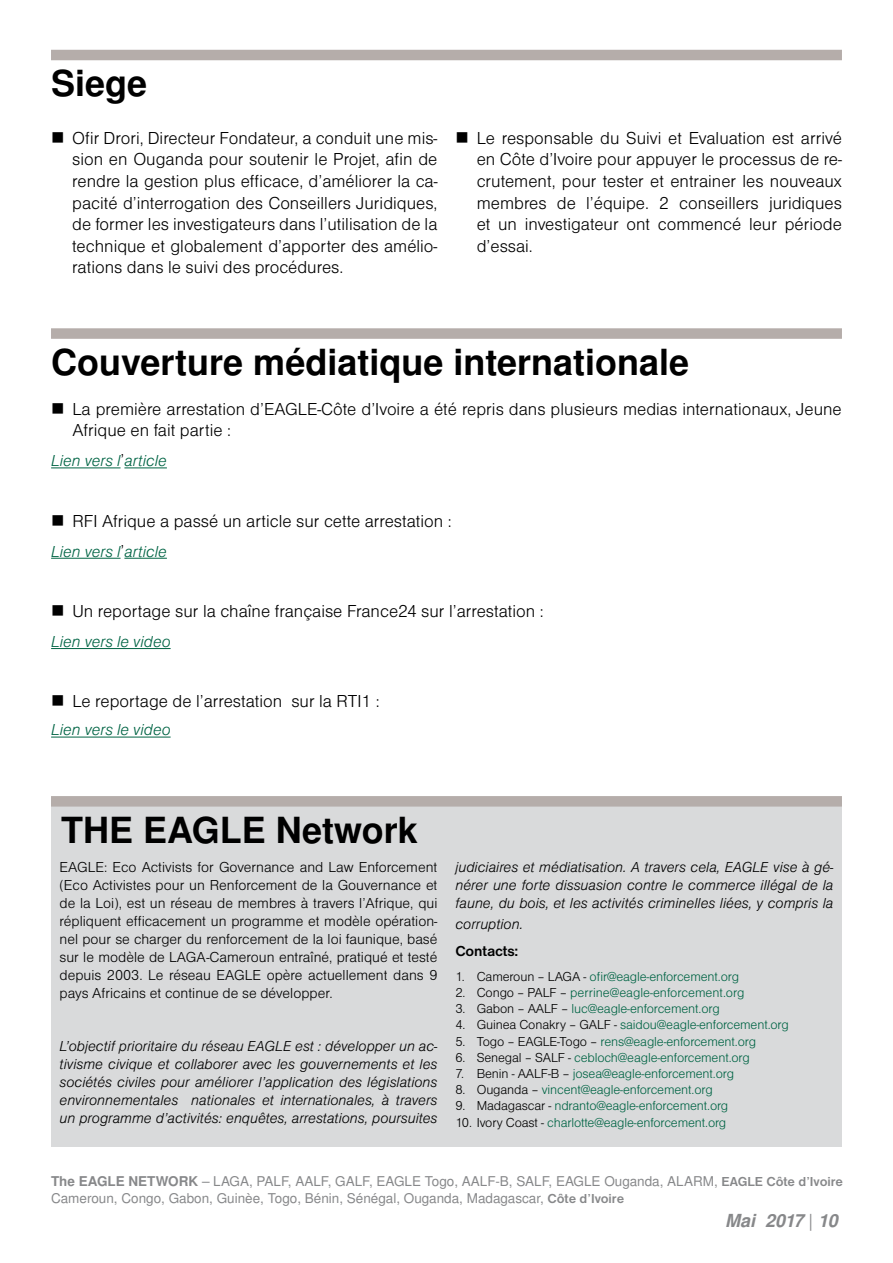
<style>
.page{position:relative;width:893px;height:1263px;background:#fff}
.page>*{position:absolute;margin:0;border:0;box-sizing:border-box;transform-origin:0 0}
.t1{font:700 36px "Nimbus Sans LOT";color:#000}
.t2{font:18px/21.6px "Nimbus Sans DOT Ligh";color:#000;text-align:justify}
.t3{font:italic 700 18px "Nimbus Sans LOT";letter-spacing:-.015em;color:#87888a}
.t4{font:16.5px "Nimbus Sans DOT Ligh Ital";color:#006444}
.t5{font:15px/18px "Nimbus Sans DOT Ligh Ital";color:#000;text-align:justify}
.t6{font:15px/18px "Nimbus Sans DOT Ligh";color:#000;text-align:justify}
.t7{font:700 15px "Nimbus Sans DOT";letter-spacing:-.01em;color:#000}
.t8{font:13.5px "Nimbus Sans DOT Ligh";letter-spacing:-.01em;color:#006444}
.t9{font:13.5px/16.2px "Nimbus Sans LOT";color:#87888a}
.s1{font-family:"Nimbus Sans DOT Ligh";font-size:18px;color:#000}
.s2{color:#000}
.s3{font-weight:700}
.s4{font-family:"Nimbus Sans DOT";font-weight:700}
.s5{font-weight:400;font-style:normal}
</style>
<div class="page">
<div style="left:51px;top:800px;width:791px;height:347px;background:#d9dadb"></div>
<div style="left:51px;top:796px;width:791px;height:10px;background:#b5adaa"></div>
<div style="left:51px;top:50px;width:791px;height:10px;background:#b5adaa"></div>
<div style="left:51px;top:328px;width:791px;height:11px;background:#b5adaa"></div>
<hr style="left:51px;top:467px;width:70px;height:1px;background:#006444">
<hr style="left:124px;top:467px;width:43px;height:1px;background:#006444">
<hr style="left:51px;top:558px;width:70px;height:1px;background:#006444">
<hr style="left:124px;top:558px;width:43px;height:1px;background:#006444">
<hr style="left:51px;top:648px;width:120px;height:1px;background:#006444">
<hr style="left:51px;top:737px;width:120px;height:1px;background:#006444">
<h1 class="t1" style="left:51px;top:62px;width:98px">Siege</h1>
<p class="t2" style="left:72px;top:127px;width:367px">Ofir Drori, Directeur Fondateur, a conduit une mis&shy;sion en Ouganda pour soutenir le Projet, afin de rendre la gestion plus efficace, d’améliorer la ca&shy;pacité d’interrogation des Conseillers Juridiques, de former les investigateurs dans l’utilisation de la technique et globalement d’apporter des amélio&shy;rations dans le suivi des procédures.</p>
<p class="t2" style="left:477px;top:127px;width:367px">Le responsable du Suivi et Evaluation est arrivé en Côte d’Ivoire pour appuyer le processus de re&shy;crutement, pour tester et entrainer les nouveaux membres de l’équipe. 2 conseillers juridiques et un investigateur ont commencé leur période d’essai.</p>
<h1 class="t1" style="left:51px;top:341px;width:640px">Couverture médiatique internationale</h1>
<p class="t2" style="left:72px;top:398px;width:771px">La première arrestation d’EAGLE-Côte d’Ivoire a été repris dans plusieurs medias internationaux, Jeune<br>Afrique en fait partie :</p>
<p class="t4" style="left:51px;top:452px;width:117px">Lien vers l<span class="s1">’</span>article</p>
<p class="t2" style="left:72px;top:510px;width:381px">RFI Afrique a passé un article sur cette arrestation :</p>
<p class="t4" style="left:51px;top:542px;width:117px">Lien vers l<span class="s1">’</span>article</p>
<p class="t2" style="left:72px;top:600px;width:473px">Un reportage sur la chaîne française France24 sur l’arrestation :</p>
<p class="t4" style="left:51px;top:632px;width:121px">Lien vers le video</p>
<p class="t2" style="left:72px;top:691px;width:309px">Le reportage de l’arrestation sur la RTI1 :</p>
<p class="t4" style="left:51px;top:721px;width:121px">Lien vers le video</p>
<h1 class="t1" style="left:61px;top:808px;width:358px">THE EAGLE Network</h1>
<p class="t6" style="left:60px;top:858px;width:379px">EAGLE: Eco Activists for Governance and Law Enforcement (Eco Activistes pour un Renforcement de la Gouvernance et de la Loi), est un réseau de membres à travers l’Afrique, qui répliquent efficacement un programme et modèle opération&shy;nel pour se charger du renforcement de la loi faunique, basé sur le modèle de LAGA-Cameroun entraîné, pratiqué et testé depuis 2003. Le réseau EAGLE opère actuellement dans 9 pays Africains et continue de se développer.</p>
<p class="t5" style="left:60px;top:1037px;width:380px">L’objectif prioritaire du réseau EAGLE est : développer un ac&shy;tivisme civique et collaborer avec les gouvernements et les sociétés civiles pour améliorer l’application des législations environnementales nationales et internationales, à travers un programme d’activités: enquêtes, arrestations, poursuites</p>
<p class="t5" style="left:455px;top:858px;width:380px">judiciaires et médiatisation. A travers cela, EAGLE vise à gé&shy;nérer une forte dissuasion contre le commerce illégal de la faune, du bois, et les activités criminelles liées, y compris la</p>
<p class="t5" style="left:455px;top:916px;width:69px">corruption.</p>
<p class="t7" style="left:455px;top:942px;width:64px">Contacts:</p>
<p class="t8" style="left:455px;top:969px;width:285px"><span class="s2">1. Cameroun – LAGA -</span> ofir@eagle-enforcement.org</p>
<p class="t8" style="left:455px;top:985px;width:291px"><span class="s2">2. Congo – PALF –</span> perrine@eagle-enforcement.org</p>
<p class="t8" style="left:455px;top:1001px;width:266px"><span class="s2">3. Gabon – AALF –</span> luc@eagle-enforcement.org</p>
<p class="t8" style="left:455px;top:1017px;width:335px"><span class="s2">4. Guinea Conakry – GALF -</span> saidou@eagle-enforcement.org</p>
<p class="t8" style="left:455px;top:1033px;width:302px"><span class="s2">5. Togo – EAGLE-Togo –</span> rens@eagle-enforcement.org</p>
<p class="t8" style="left:455px;top:1050px;width:296px"><span class="s2">6. Senegal – SALF -</span> cebloch@eagle-enforcement.org</p>
<p class="t8" style="left:455px;top:1066px;width:280px"><span class="s2">7. Benin - AALF-B –</span> josea@eagle-enforcement.org</p>
<p class="t8" style="left:455px;top:1082px;width:259px"><span class="s2">8. Ouganda –</span> vincent@eagle-enforcement.org</p>
<p class="t8" style="left:455px;top:1098px;width:274px"><span class="s2">9. Madagascar -</span> ndranto@eagle-enforcement.org</p>
<p class="t8" style="left:455px;top:1114px;width:272px"><span class="s2">10. Ivory Coast -</span> charlotte@eagle-enforcement.org</p>
<p class="t9" style="left:51px;top:1174px;width:793px"><span class="s3">The EAGLE NETWORK</span> – LAGA, PALF, AALF, GALF, EAGLE Togo, AALF-B, SALF, EAGLE Ouganda, ALARM, <span class="s4">EAGLE Côte d’Ivoire<br></span>Cameroun, Congo, Gabon, Guinèe, Togo, Bénin, Sénégal, Ouganda, Madagascar, <span class="s4">Côte d’Ivoire</span></p>
<p class="t3" style="left:725px;top:1210px;width:114px">Mai 2017 <span class="s5">|</span> 10</p>
</div>
